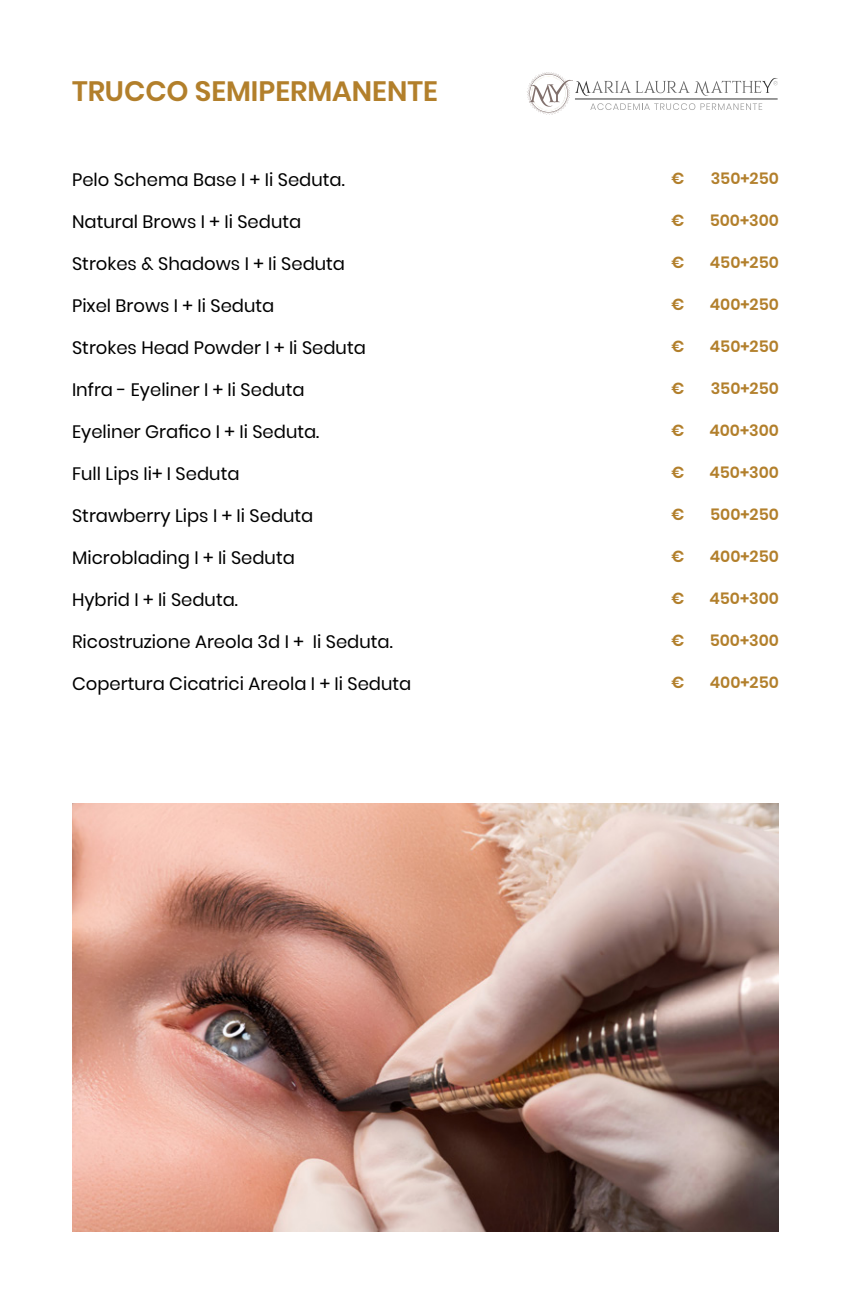
<style>
.page{position:relative;width:851px;height:1304px;background:#fff}
.page>*{position:absolute;margin:0;border:0;box-sizing:border-box;transform-origin:0 0}
.t1{font:600 28px "Poppins";color:#b27f2b}
.t2{font:18px "Poppins";color:#000}
.Paragrafo_base{font:600 16px "Poppins";color:#b27f2b}
</style>
<div class="page">
<img style="left:72px;top:804px;width:706px;height:427px">
<svg style="left:527px;top:72px;width:250px;height:43px"></svg>
<p class="t1" style="left:72px;top:75px;width:367px">TRUCCO SEMIPERMANENTE</p>
<p class="t2" style="left:72px;top:169px;width:274px">Pelo Schema Base I + Ii Seduta.</p>
<p class="t2" style="left:72px;top:211px;width:231px">Natural Brows I + Ii Seduta</p>
<p class="t2" style="left:72px;top:253px;width:274px">Strokes &amp; Shadows I + Ii Seduta</p>
<p class="t2" style="left:72px;top:295px;width:204px">Pixel Brows I + Ii Seduta</p>
<p class="t2" style="left:72px;top:337px;width:295px">Strokes Head Powder I + Ii Seduta</p>
<p class="t2" style="left:72px;top:379px;width:234px">Infra - Eyeliner I + Ii Seduta</p>
<p class="t2" style="left:72px;top:421px;width:249px">Eyeliner Grafico I + Ii Seduta.</p>
<p class="t2" style="left:72px;top:463px;width:169px">Full Lips Ii+ I Seduta</p>
<p class="t2" style="left:72px;top:505px;width:243px">Strawberry Lips I + Ii Seduta</p>
<p class="t2" style="left:72px;top:547px;width:224px">Microblading I + Ii Seduta</p>
<p class="t2" style="left:72px;top:589px;width:167px">Hybrid I + Ii Seduta.</p>
<p class="t2" style="left:72px;top:631px;width:322px">Ricostruzione Areola 3d I + Ii Seduta.</p>
<p class="t2" style="left:72px;top:673px;width:341px">Copertura Cicatrici Areola I + Ii Seduta</p>
<p class="Paragrafo_base" style="left:671px;top:169px;width:14px">€</p>
<p class="Paragrafo_base" style="left:671px;top:211px;width:14px">€</p>
<p class="Paragrafo_base" style="left:671px;top:253px;width:14px">€</p>
<p class="Paragrafo_base" style="left:671px;top:295px;width:14px">€</p>
<p class="Paragrafo_base" style="left:671px;top:337px;width:14px">€</p>
<p class="Paragrafo_base" style="left:671px;top:379px;width:14px">€</p>
<p class="Paragrafo_base" style="left:671px;top:421px;width:14px">€</p>
<p class="Paragrafo_base" style="left:671px;top:463px;width:14px">€</p>
<p class="Paragrafo_base" style="left:671px;top:505px;width:14px">€</p>
<p class="Paragrafo_base" style="left:671px;top:547px;width:14px">€</p>
<p class="Paragrafo_base" style="left:671px;top:589px;width:14px">€</p>
<p class="Paragrafo_base" style="left:671px;top:631px;width:14px">€</p>
<p class="Paragrafo_base" style="left:671px;top:673px;width:14px">€</p>
<p class="Paragrafo_base" style="left:710px;top:169px;width:70px">350+250</p>
<p class="Paragrafo_base" style="left:709px;top:211px;width:71px">500+300</p>
<p class="Paragrafo_base" style="left:709px;top:253px;width:71px">450+250</p>
<p class="Paragrafo_base" style="left:709px;top:295px;width:71px">400+250</p>
<p class="Paragrafo_base" style="left:709px;top:337px;width:71px">450+250</p>
<p class="Paragrafo_base" style="left:710px;top:379px;width:70px">350+250</p>
<p class="Paragrafo_base" style="left:709px;top:421px;width:71px">400+300</p>
<p class="Paragrafo_base" style="left:709px;top:463px;width:71px">450+300</p>
<p class="Paragrafo_base" style="left:710px;top:505px;width:70px">500+250</p>
<p class="Paragrafo_base" style="left:709px;top:547px;width:71px">400+250</p>
<p class="Paragrafo_base" style="left:709px;top:589px;width:71px">450+300</p>
<p class="Paragrafo_base" style="left:709px;top:631px;width:71px">500+300</p>
<p class="Paragrafo_base" style="left:709px;top:673px;width:71px">400+250</p>
</div>
